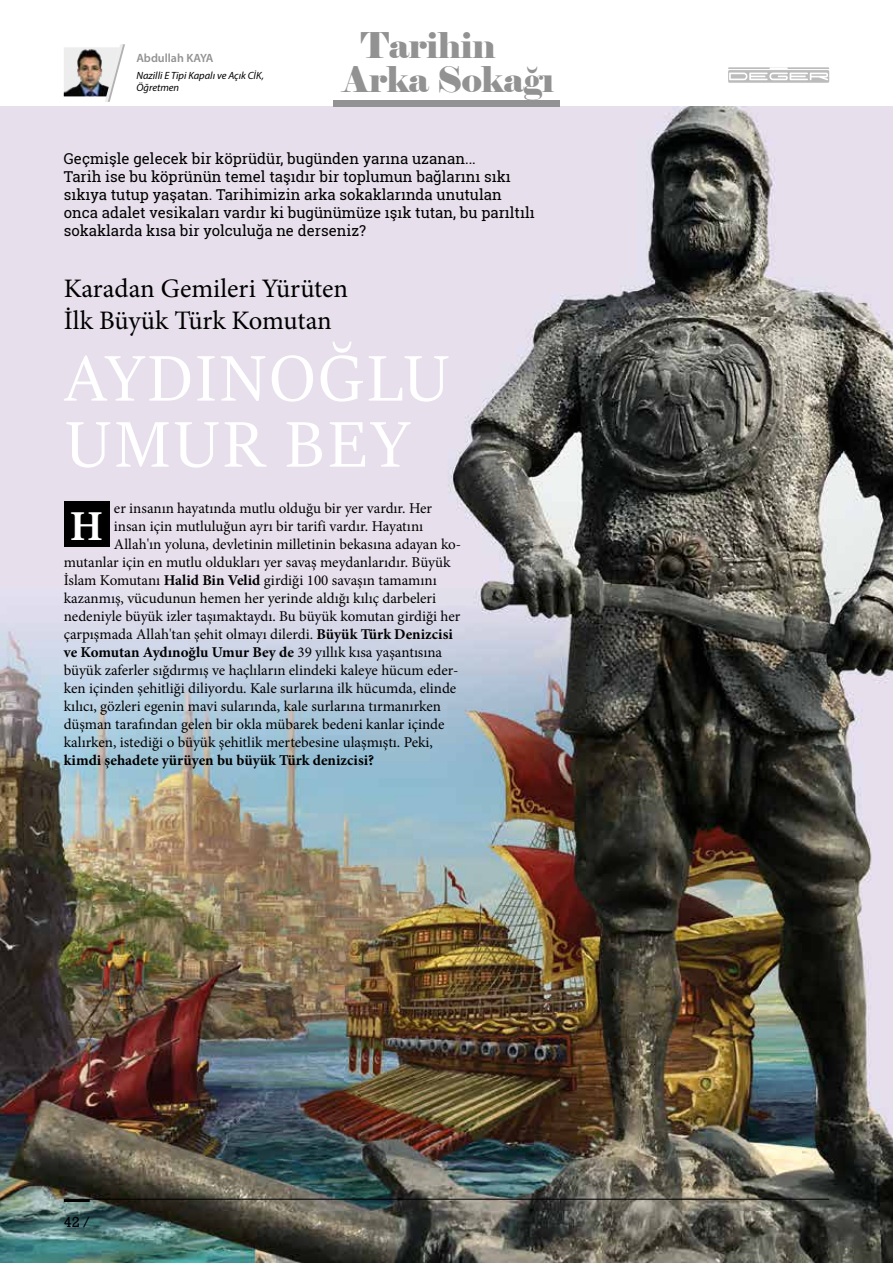
<style>
.page{position:relative;width:893px;height:1263px;background:#fff}
.page>*{position:absolute;margin:0;border:0;box-sizing:border-box;transform-origin:0 0}
.t1{font:72px/66px "Sitka Display";letter-spacing:.04em;color:#fff}
.t2{font:700 42.6px "Minion Pro";color:#fff}
.t3{font:35.4px/34px "Elephant";letter-spacing:-.01em;color:#929292}
.t4{font:26.7px/32.1px "Minion Pro";color:#000}
.t5{font:15px "Minion Pro";color:#000}
.t6{font:15px/18px "Roboto Slab";color:#000}
.t7{font:700 15px "Minion Pro";color:#000}
.t8{font:15px "Rockwell";color:#000}
.t9{font:600 12px "Myriad Pro";color:#929292}
.t10{font:italic 10.5px/12.6px "Myriad Pro";color:#000}
.s1{font-weight:700}
.s2{font-weight:400}
</style>
<div class="page">
<img style="left:0;top:106px;width:893px;height:1157px">
<svg style="left:728px;top:70px;width:101px;height:13px"></svg>
<hr style="left:728px;top:67px;width:101px;height:2px;background:#bcbcbc">
<svg style="left:729px;top:67px;width:99px;height:13px"></svg>
<div style="left:333px;top:100px;width:227px;height:6px;background:#929292"></div>
<svg style="left:64px;top:44px;width:61px;height:58px"></svg>
<img style="left:64px;top:47px;width:54px;height:49px">
<div style="left:64px;top:502px;width:45px;height:45px;background:#000"></div>
<hr style="left:68px;top:1199px;width:761px;height:1px;background:#000">
<hr style="left:64px;top:1199px;width:26px;height:3px;background:#000">
<p class="t9" style="left:136px;top:50px;width:79px">Abdullah KAYA</p>
<p class="t10" style="left:136px;top:69px;width:129px">Nazilli E Tipi Kapalı ve Açık CİK,<br>Öğretmen</p>
<h3 class="t3" style="left:343px;top:29px;width:213px;text-indent:18px">Tarihin<br>Arka Sokağı</h3>
<p class="t6" style="left:64px;top:149px;width:472px">Geçmişle gelecek bir köprüdür, bugünden yarına uzanan...<br>Tarih ise bu köprünün temel taşıdır bir toplumun bağlarını sıkı sıkıya tutup yaşatan. Tarihimizin arka sokaklarında unutulan onca adalet vesikaları vardır ki bugünümüze ışık tutan, bu parıltılı sokaklarda kısa bir yolculuğa ne derseniz?</p>
<h3 class="t4" style="left:64px;top:272px;width:286px">Karadan Gemileri Yürüten<br>İlk Büyük Türk Komutan</h3>
<h1 class="t1" style="left:65px;top:342px;width:386px">AYDINOĞLU<br>UMUR BEY</h1>
<p class="t5" style="left:114px;top:498px;width:320px">er insanın hayatında mutlu olduğu bir yer vardır. Her</p>
<p class="t5" style="left:114px;top:516px;width:311px">insan için mutluluğun ayrı bir tarifi vardır. Hayatını</p>
<p class="t5" style="left:114px;top:534px;width:349px">Allah'ın yoluna, devletinin milletinin bekasına adayan ko-</p>
<p class="t5" style="left:64px;top:552px;width:388px">mutanlar için en mutlu oldukları yer savaş meydanlarıdır. Büyük</p>
<p class="t5" style="left:64px;top:570px;width:374px">İslam Komutanı <span class="s1">Halid Bin Velid</span> girdiği 100 savaşın tamamını</p>
<p class="t5" style="left:64px;top:588px;width:374px">kazanmış, vücudunun hemen her yerinde aldığı kılıç darbeleri</p>
<p class="t5" style="left:64px;top:606px;width:398px">nedeniyle büyük izler taşımaktaydı. Bu büyük komutan girdiği her</p>
<p class="t5" style="left:64px;top:624px;width:391px">çarpışmada Allah'tan şehit olmayı dilerdi. <span class="s1">Büyük Türk Denizcisi</span></p>
<p class="t7" style="left:64px;top:641px;width:380px">ve Komutan Aydınoğlu Umur Bey de <span class="s2">39 yıllık kısa yaşantısına</span></p>
<p class="t5" style="left:64px;top:660px;width:396px">büyük zaferler sığdırmış ve haçlıların elindeki kaleye hücum eder-</p>
<p class="t5" style="left:64px;top:678px;width:394px">ken içinden şehitliği diliyordu. Kale surlarına ilk hücumda, elinde</p>
<p class="t5" style="left:64px;top:696px;width:379px">kılıcı, gözleri egenin mavi sularında, kale surlarına tırmanırken</p>
<p class="t5" style="left:64px;top:714px;width:382px">düşman tarafından gelen bir okla mübarek bedeni kanlar içinde</p>
<p class="t5" style="left:64px;top:732px;width:371px">kalırken, istediği o büyük şehitlik mertebesine ulaşmıştı. Peki,</p>
<p class="t7" style="left:64px;top:749px;width:312px">kimdi şehadete yürüyen bu büyük Türk denizcisi?</p>
<h2 class="t2" style="left:70px;top:496px;width:35px">H</h2>
<p class="t8" style="left:64px;top:1213px;width:27px">42/</p>
</div>
